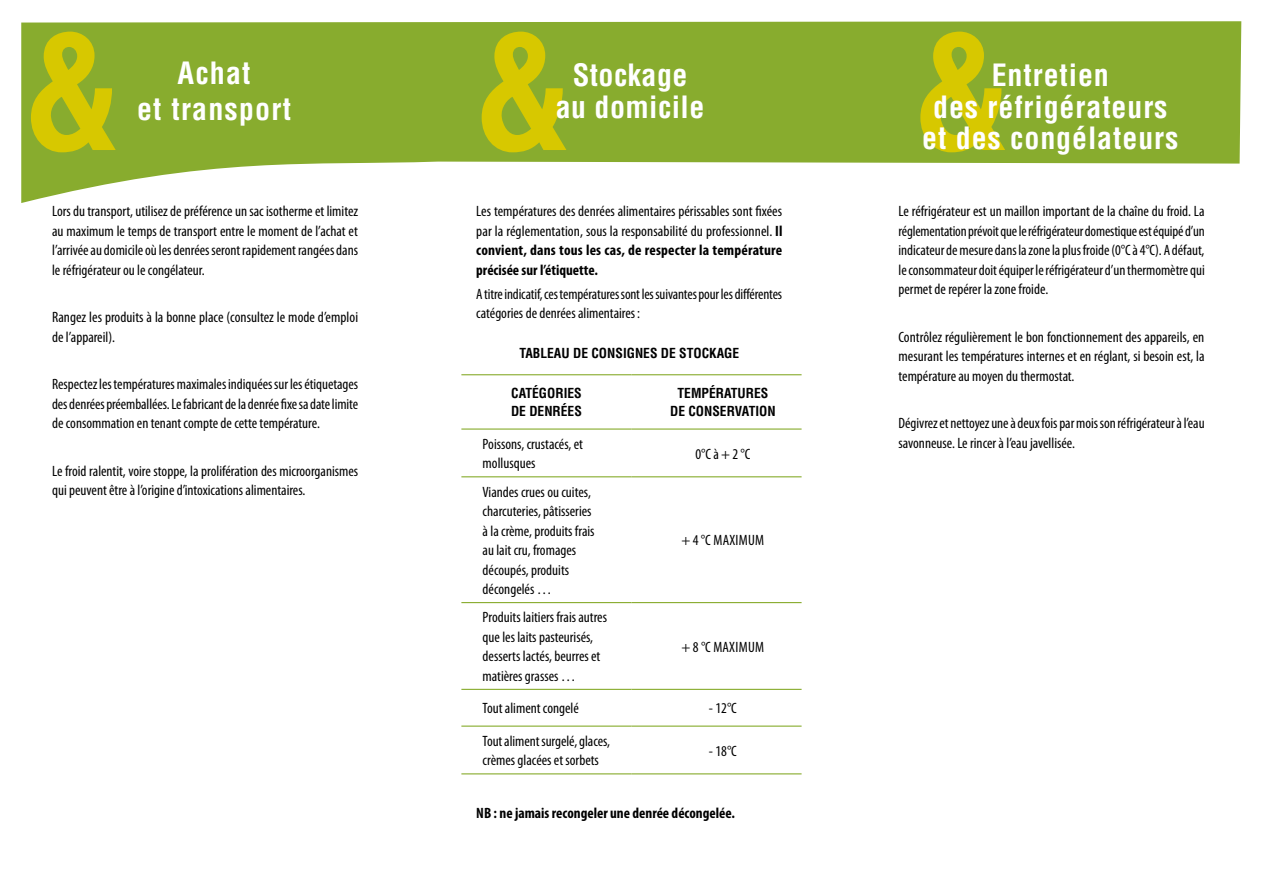
<style>
.page{position:relative;width:1263px;height:893px;background:#fff}
.page>*{position:absolute;margin:0;border:0;box-sizing:border-box;transform-origin:0 0}
.t1{font:700 condensed 153.6px "Helvetica LT";color:#d7c800}
.t2{font:700 condensed 30px/31.5px "Helvetica LT";letter-spacing:.03em;color:#fff;text-align:center}
.t3{font:condensed 15px/19.5px "Myriad Pro";color:#000}
.t4{font:700 condensed 15px "Myriad Pro";color:#000}
.t5{font:700 condensed 13.5px/18px "Helvetica LT";color:#000}
.s1{font-weight:700}
</style>
<div class="page">
<svg style="left:21px;top:21px;width:1220px;height:182px;fill:#88ac2e"></svg>
<hr style="left:461px;top:374px;width:170px;height:1px;background:#88ac2e">
<hr style="left:631px;top:374px;width:170px;height:1px;background:#88ac2e">
<hr style="left:461px;top:428px;width:170px;height:2px;background:#88ac2e">
<hr style="left:461px;top:476px;width:170px;height:1px;background:#88ac2e">
<hr style="left:461px;top:602px;width:170px;height:1px;background:#88ac2e">
<hr style="left:461px;top:689px;width:170px;height:1px;background:#88ac2e">
<hr style="left:461px;top:726px;width:170px;height:1px;background:#88ac2e">
<hr style="left:461px;top:773px;width:170px;height:1px;background:#88ac2e">
<hr style="left:631px;top:428px;width:170px;height:2px;background:#88ac2e">
<hr style="left:631px;top:476px;width:170px;height:1px;background:#88ac2e">
<hr style="left:631px;top:602px;width:170px;height:1px;background:#88ac2e">
<hr style="left:631px;top:689px;width:170px;height:1px;background:#88ac2e">
<hr style="left:631px;top:726px;width:170px;height:1px;background:#88ac2e">
<hr style="left:631px;top:773px;width:170px;height:1px;background:#88ac2e">
<h1 class="t1" style="left:21px;top:-3px;width:104px">&amp;</h1>
<h1 class="t1" style="left:472px;top:-3px;width:104px">&amp;</h1>
<h1 class="t1" style="left:911px;top:-3px;width:104px">&amp;</h1>
<h2 class="t2" style="left:137px;top:55px;width:156px;line-height:36px">ACHAT<br>ET TRANSPORT</h2>
<h2 class="t2" style="left:556px;top:59px;width:150px">STOCKAGE<br>AU DOMICILE</h2>
<h2 class="t2" style="left:922px;top:59px;width:258px">ENTRETIEN<br>DES RÉFRIGÉRATEURS<br>ET DES CONGÉLATEURS</h2>
<p class="t3" style="left:52px;top:201px;width:308px;text-align:justify">Lors du transport, utilisez de préférence un sac isotherme et limitez au maximum le temps de transport entre le moment de l’achat et l’arrivée au domicile où les denrées seront rapidement rangées dans le réfrigérateur ou le congélateur.</p>
<p class="t3" style="left:52px;top:307px;width:308px">Rangez les produits à la bonne place (consultez le mode d’emploi de l’appareil).</p>
<p class="t3" style="left:52px;top:374px;width:308px;text-align:justify">Respectez les températures maximales indiquées sur les étiquetages des denrées préemballées. Le fabricant de la denrée fixe sa date limite de consommation en tenant compte de cette température.</p>
<p class="t3" style="left:52px;top:461px;width:308px">Le froid ralentit, voire stoppe, la prolifération des microorganismes qui peuvent être à l’origine d’intoxications alimentaires.</p>
<p class="t3" style="left:476px;top:201px;width:308px;text-align:justify">Les températures des denrées alimentaires périssables sont fixées par la réglementation, sous la responsabilité du professionnel. <span class="s1">Il convient, dans tous les cas, de respecter la température précisée sur l’étiquette.</span></p>
<p class="t3" style="left:476px;top:284px;width:307px">A titre indicatif, ces températures sont les suivantes pour les différentes catégories de denrées alimentaires:</p>
<p class="t5" style="left:519px;top:344px;width:220px">TABLEAU DE CONSIGNES DE STOCKAGE</p>
<p class="t5" style="left:511px;top:384px;width:72px">CATÉGORIES<br>DE DENRÉES</p>
<p class="t5" style="left:670px;top:384px;width:107px;text-align:center">TEMPÉRATURES<br>DE CONSERVATION</p>
<p class="t3" style="left:483px;top:434px;width:102px">Poissons, crustacés, et mollusques</p>
<p class="t3" style="left:695px;top:444px;width:56px">0°C à + 2 °C</p>
<p class="t3" style="left:483px;top:482px;width:113px">Viandes crues ou cuites, charcuteries, pâtisseries à la crème, produits frais au lait cru, fromages découpés, produits décongelés …</p>
<p class="t3" style="left:681px;top:530px;width:40px">+ 4 °C maxim</p>
<p class="t3" style="left:748px;top:530px;width:16px">um</p>
<p class="t3" style="left:483px;top:607px;width:126px">Produits laitiers frais autres que les laits pasteurisés, desserts lactés, beurres et matières grasses …</p>
<p class="t3" style="left:682px;top:637px;width:40px">+ 8 °C maxim</p>
<p class="t3" style="left:748px;top:637px;width:16px">um</p>
<p class="t3" style="left:483px;top:698px;width:98px">Tout aliment congelé</p>
<p class="t3" style="left:709px;top:698px;width:29px">- 12°C</p>
<p class="t3" style="left:483px;top:731px;width:129px">Tout aliment surgelé, glaces, crèmes glacées et sorbets</p>
<p class="t3" style="left:709px;top:741px;width:29px">- 18°C</p>
<p class="t4" style="left:476px;top:803px;width:260px">NB : ne jamais recongeler une denrée décongelée.</p>
<p class="t3" style="left:898px;top:201px;width:308px;text-align:justify">Le réfrigérateur est un maillon important de la chaîne du froid. La réglementation prévoit que le réfrigérateur domestique est équipé d’un indicateur de mesure dans la zone la plus froide (0°C à 4°C). A défaut, le consommateur doit équiper le réfrigérateur d’un thermomètre qui permet de repérer la zone froide.</p>
<p class="t3" style="left:898px;top:327px;width:308px;text-align:justify">Contrôlez régulièrement le bon fonctionnement des appareils, en mesurant les températures internes et en réglant, si besoin est, la température au moyen du thermostat.</p>
<p class="t3" style="left:898px;top:413px;width:308px">Dégivrez et nettoyez une à deux fois par mois son réfrigérateur à l’eau savonneuse. Le rincer à l’eau javellisée.</p>
</div>
